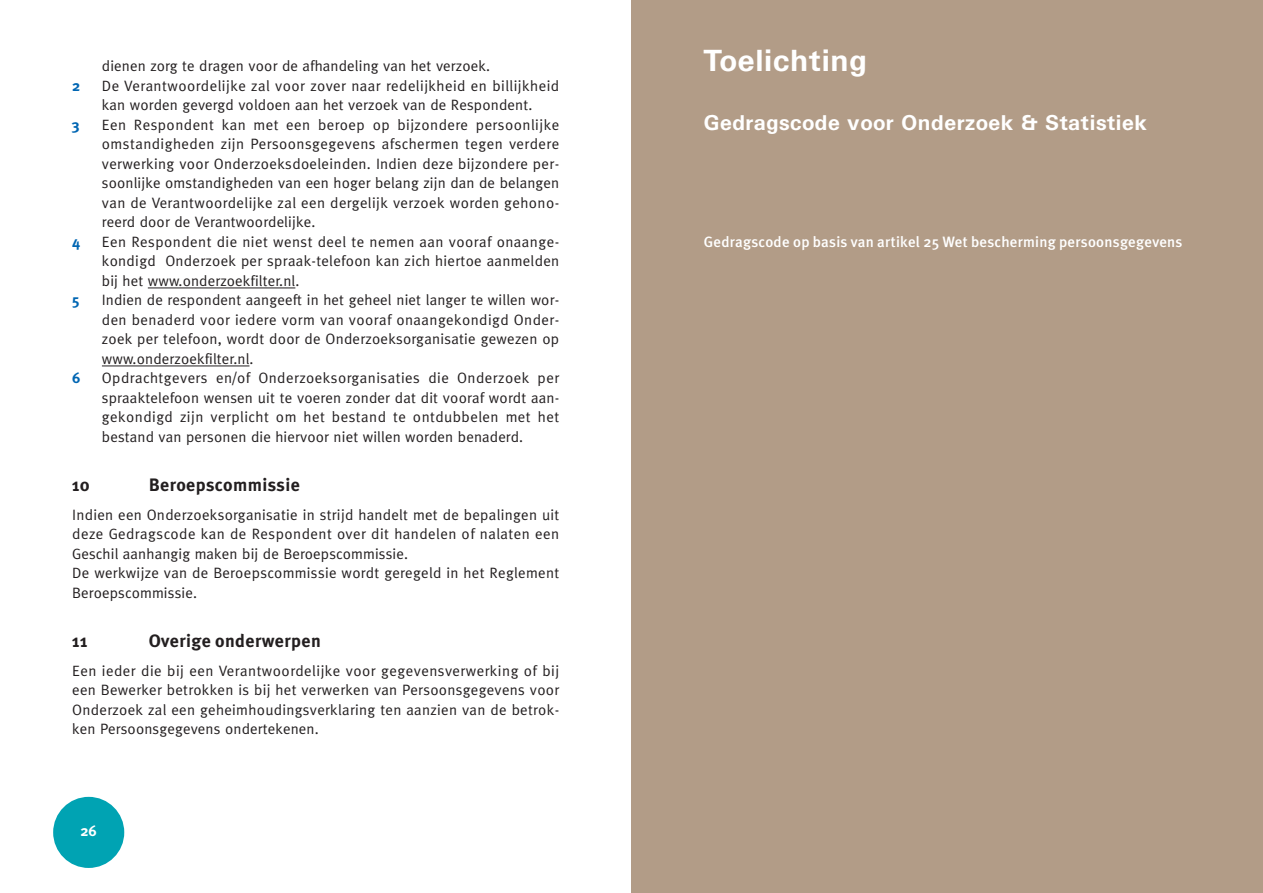
<style>
.page{position:relative;width:1263px;height:893px;background:#fff}
.page>*{position:absolute;margin:0;border:0;box-sizing:border-box;transform-origin:0 0}
.t1{font:700 30px "Univers BQ";letter-spacing:.025em;color:#fff}
.t2{font:700 21px "Univers BQ";letter-spacing:.025em;color:#fff}
.t3{font:700 18px "Meta Plus";letter-spacing:.02em;color:#231f20}
.t4{font:15px/19.5px "Meta";letter-spacing:.01em;color:#231f20;text-align:justify}
.t5{font:500 15px "Meta Plus";letter-spacing:.015em;color:#fff}
.t6{font:700 15px "Meta Plus";color:#0166b3}
.t7{font:700 15px "Meta Plus";color:#fff}
</style>
<div class="page">
<div style="left:631px;top:0;width:632px;height:893px;background:#b29c87"></div>
<hr style="left:148px;top:288px;width:147px;height:1px;background:#231f20">
<hr style="left:102px;top:366px;width:147px;height:1px;background:#231f20">
<div style="left:53px;top:797px;width:71px;height:71px;background:#00a3b3;border-radius:50%"></div>
<p class="t4" style="left:102px;top:56px;width:390px">dienen zorg te dragen voor de afhandeling van het verzoek.</p>
<p class="t6" style="left:72px;top:77px;width:10px">2</p>
<p class="t4" style="left:102px;top:76px;width:459px">De Verantwoordelijke zal voor zover naar redelijkheid en billijkheid kan worden gevergd voldoen aan het verzoek van de Respondent.</p>
<p class="t6" style="left:72px;top:116px;width:9px">3</p>
<p class="t4" style="left:102px;top:115px;width:459px">Een Respondent kan met een beroep op bijzondere persoonlijke omstandigheden zijn Persoonsgegevens afschermen tegen verdere verwerking voor Onderzoeksdoeleinden. Indien deze bijzondere per&shy;soonlijke omstandigheden van een hoger belang zijn dan de belangen van de Verantwoordelijke zal een dergelijk verzoek worden gehono&shy;reerd door de Verantwoordelijke.</p>
<p class="t6" style="left:72px;top:233px;width:10px">4</p>
<p class="t4" style="left:102px;top:232px;width:459px">Een Respondent die niet wenst deel te nemen aan vooraf onaange&shy;kondigd Onderzoek per spraak-telefoon kan zich hiertoe aanmelden bij het www.onderzoekfilter.nl.</p>
<p class="t6" style="left:72px;top:291px;width:9px">5</p>
<p class="t4" style="left:102px;top:290px;width:459px">Indien de respondent aangeeft in het geheel niet langer te willen wor&shy;den benaderd voor iedere vorm van vooraf onaangekondigd Onder&shy;zoek per telefoon, wordt door de Onderzoeksorganisatie gewezen op www.onderzoekfilter.nl.</p>
<p class="t6" style="left:72px;top:369px;width:10px">6</p>
<p class="t4" style="left:102px;top:368px;width:459px">Opdrachtgevers en/of Onderzoeksorganisaties die Onderzoek per spraaktelefoon wensen uit te voeren zonder dat dit vooraf wordt aan&shy;gekondigd zijn verplicht om het bestand te ontdubbelen met het bestand van personen die hiervoor niet willen worden benaderd.</p>
<p class="t3" style="left:72px;top:474px;width:19px">10</p>
<p class="t3" style="left:149px;top:474px;width:153px">Beroepscommissie</p>
<p class="t4" style="left:72px;top:505px;width:488px;text-align:left">Indien een Onderzoeksorganisatie in strijd handelt met de bepalingen uit deze Gedragscode kan de Respondent over dit handelen of nalaten een Geschil aanhangig maken bij de Beroepscommissie.<br>De werkwijze van de Beroepscommissie wordt geregeld in het Reglement Beroepscommissie.</p>
<p class="t3" style="left:72px;top:630px;width:17px">11</p>
<p class="t3" style="left:149px;top:630px;width:173px">Overige onderwerpen</p>
<p class="t4" style="left:72px;top:661px;width:488px">Een ieder die bij een Verantwoordelijke voor gegevensverwerking of bij een Bewerker betrokken is bij het verwerken van Persoonsgegevens voor Onderzoek zal een geheimhoudingsverklaring ten aanzien van de betrok&shy;ken Persoonsgegevens ondertekenen.</p>
<p class="t7" style="left:80px;top:821px;width:18px">26</p>
<h1 class="t1" style="left:704px;top:44px;width:165px">Toelichting</h1>
<h2 class="t2" style="left:704px;top:111px;width:444px">Gedragscode voor Onderzoek &amp; Statistiek</h2>
<p class="t5" style="left:704px;top:233px;width:480px">Gedragscode op basis van artikel 25 Wet bescherming persoonsgegevens</p>
</div>
